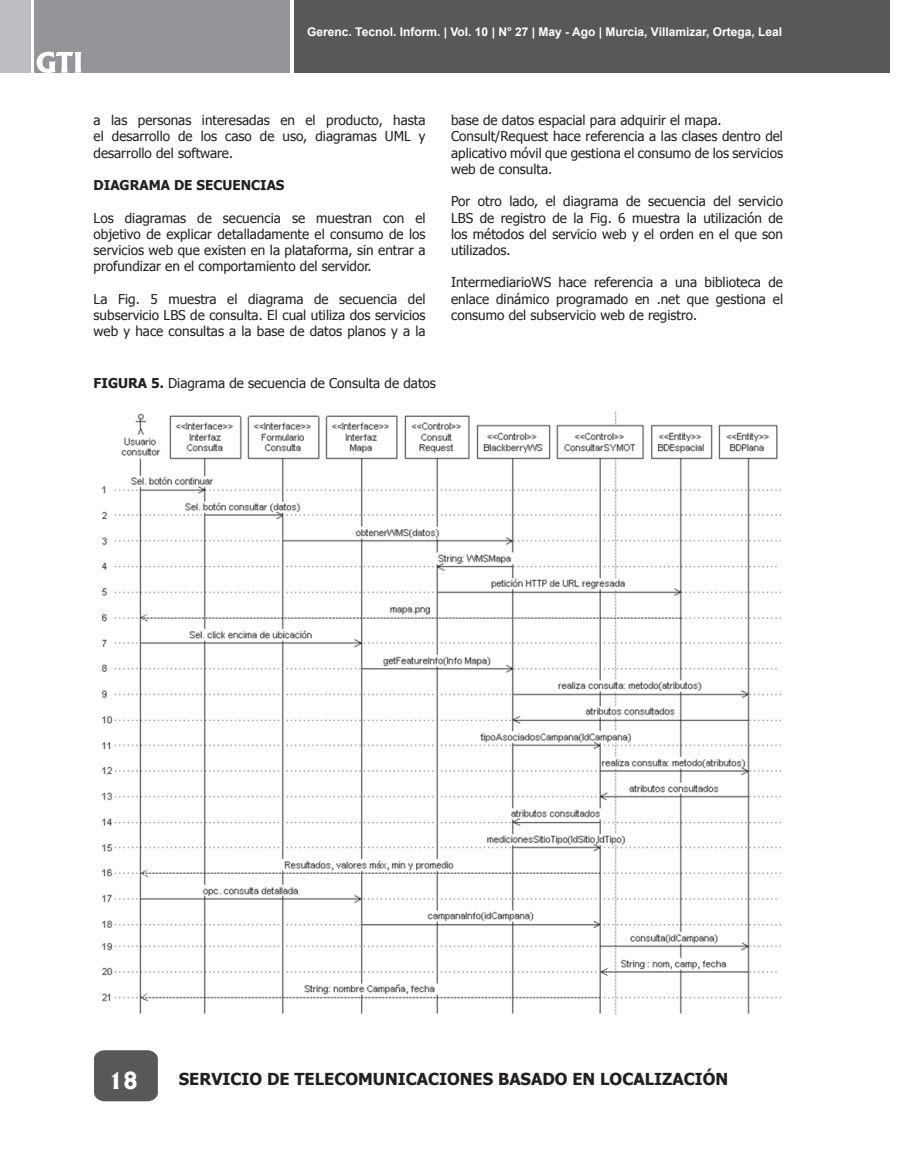
<style>
.page{position:relative;width:898px;height:1166px;background:#fff}
.page>*{position:absolute;margin:0;border:0;box-sizing:border-box;transform-origin:0 0}
.t1{font:800 22.5px "Albertus";color:#fff}
.t2{font:700 16.5px "Tahoma";color:#231f20}
.t3{font:13.5px/16.2px "Tahoma";color:#231f20;text-align:justify}
.t4{font:700 13.5px "Tahoma";color:#231f20}
.t5{font:700 12px "Arial";color:#fff}
.s1{font-weight:700}
</style>
<div class="page">
<div style="left:293px;top:0;width:596px;height:73px;background:#57585a"></div>
<div style="left:34px;top:0;width:255px;height:73px;background:#939598"></div>
<div style="left:0;top:0;width:30px;height:73px;background:#bcbdc0"></div>
<div style="left:94px;top:1050px;width:64px;height:50px;background:#57585a"></div>
<svg style="left:37px;top:52px;width:44px;height:21px"></svg>
<img style="left:101px;top:411px;width:680px;height:604px">
<p class="t5" style="left:307px;top:24px;width:476px">Gerenc. Tecnol. Inform. | Vol. 10 | N° 27 | May - Ago | Murcia, Villamizar, Ortega, Leal</p>
<p class="t3" style="left:94px;top:112px;width:333px">a las personas interesadas en el producto, hasta el desarrollo de los caso de uso, diagramas UML y desarrollo del software.</p>
<p class="t4" style="left:94px;top:176px;width:21px">DIAGRAMA</p>
<p class="t4" style="left:174px;top:176px;width:33px">DE SECUENCIAS</p>
<p class="t3" style="left:94px;top:209px;width:333px">Los diagramas de secuencia se muestran con el objetivo de explicar detalladamente el consumo de los servicios web que existen en la plataforma, sin entrar a profundizar en el comportamiento del servidor.</p>
<p class="t3" style="left:94px;top:290px;width:333px">La Fig. 5 muestra el diagrama de secuencia del subservicio LBS de consulta. El cual utiliza dos servicios web y hace consultas a la base de datos planos y a la</p>
<p class="t4" style="left:94px;top:373px;width:18px">FIGURA</p>
<p class="t3" style="left:151px;top:374px;width:286px"><span class="s1">5.</span> Diagrama de secuencia de Consulta de datos</p>
<p class="t3" style="left:451px;top:112px;width:333px;text-align:left">base de datos espacial para adquirir el mapa.<br>Consult/Request hace referencia a las clases dentro del aplicativo móvil que gestiona el consumo de los servicios web de consulta.</p>
<p class="t3" style="left:451px;top:193px;width:333px">Por otro lado, el diagrama de secuencia del servicio LBS de registro de la Fig. 6 muestra la utilización de los métodos del servicio web y el orden en el que son utilizados.</p>
<p class="t3" style="left:451px;top:274px;width:333px">IntermediarioWS hace referencia a una biblioteca de enlace dinámico programado en .net que gestiona el consumo del subservicio web de registro.</p>
<h1 class="t1" style="left:108px;top:1066px;width:31px">18</h1>
<p class="t2" style="left:179px;top:1067px;width:550px">SERVICIO DE TELECOMUNICACIONES BASADO EN LOCALIZACIÓN</p>
</div>
